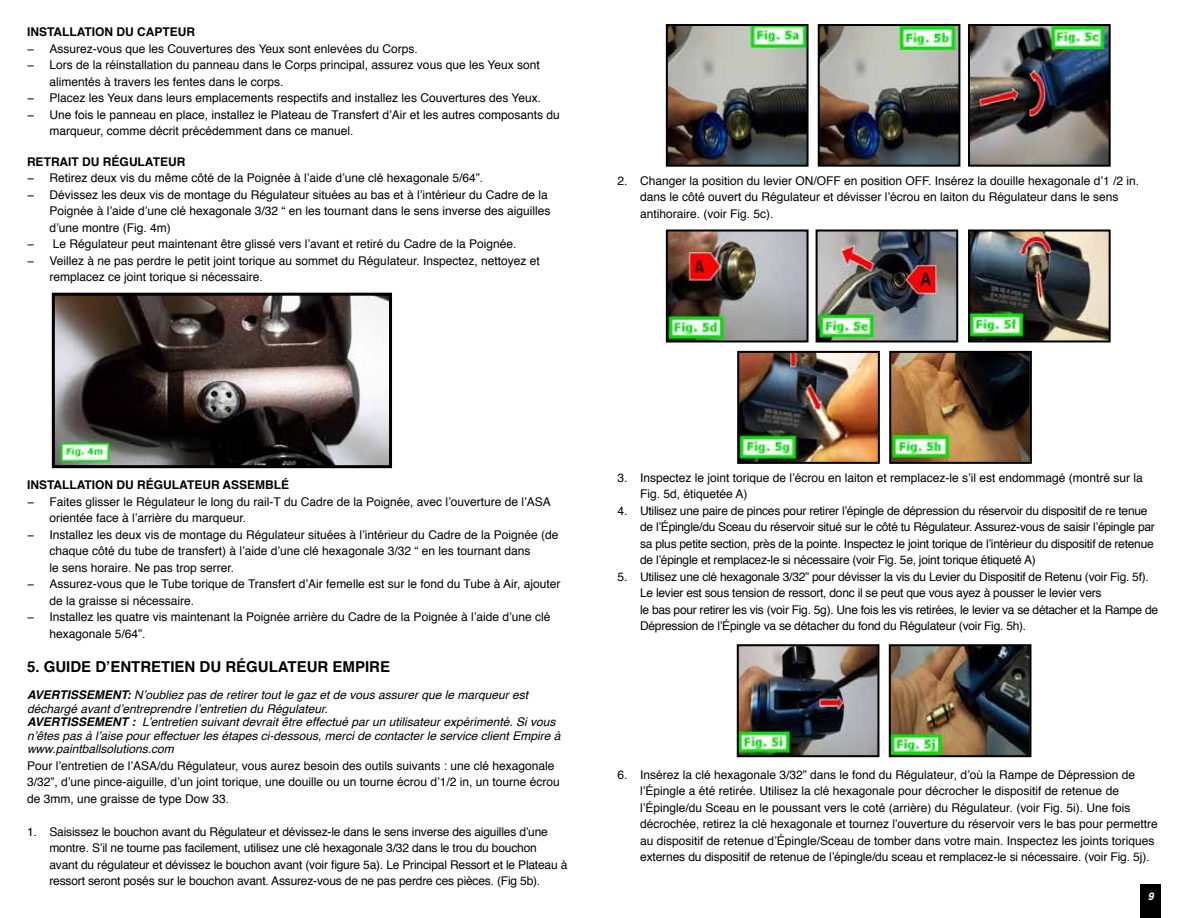
<style>
.page{position:relative;width:1188px;height:918px;background:#fff}
.page>*{position:absolute;margin:0;border:0;box-sizing:border-box;transform-origin:0 0}
.t1{font:700 15px "Helvetica";color:#000}
.t2{font:12px/16.5px "Helvetica";color:#000}
.t3{font:12px/16.5px "Helvetica";letter-spacing:-.02em;color:#000}
.t4{font:italic 12px/13.5px "Helvetica";color:#000}
.t5{font:700 12px "Helvetica";color:#000}
.t6{font:italic 700 10.5px "Helvetica";color:#fff}
.s1{font-weight:700}
</style>
<div class="page">
<div style="left:1140px;top:885px;width:21px;height:33px;background:#000"></div>
<img style="left:56px;top:297px;width:332px;height:167px">
<div style="left:52px;top:293px;width:340px;height:175px;border:3px solid #000"></div>
<img style="left:669px;top:232px;width:137px;height:107px">
<div style="left:666px;top:229px;width:143px;height:113px;border:2px solid #000"></div>
<img style="left:971px;top:232px;width:137px;height:107px">
<div style="left:968px;top:229px;width:143px;height:113px;border:2px solid #000"></div>
<img style="left:819px;top:232px;width:136px;height:107px">
<div style="left:816px;top:229px;width:142px;height:113px;border:2px solid #000"></div>
<img style="left:740px;top:354px;width:137px;height:107px">
<div style="left:737px;top:351px;width:143px;height:113px;border:2px solid #000"></div>
<img style="left:892px;top:354px;width:137px;height:107px">
<div style="left:889px;top:351px;width:143px;height:113px;border:2px solid #000"></div>
<img style="left:740px;top:647px;width:136px;height:107px">
<div style="left:737px;top:644px;width:142px;height:113px;border:2px solid #000"></div>
<img style="left:892px;top:647px;width:136px;height:107px">
<div style="left:889px;top:644px;width:142px;height:113px;border:2px solid #000"></div>
<img style="left:669px;top:27px;width:137px;height:137px">
<div style="left:666px;top:24px;width:143px;height:143px;border:2px solid #000"></div>
<img style="left:971px;top:27px;width:137px;height:137px">
<div style="left:968px;top:24px;width:143px;height:143px;border:2px solid #000"></div>
<img style="left:821px;top:27px;width:136px;height:137px">
<div style="left:818px;top:24px;width:142px;height:143px;border:2px solid #000"></div>
<p class="t5" style="left:27px;top:22px;width:170px">INSTALLATION DU CAPTEUR</p>
<p class="t2" style="left:27px;top:40px;width:9px">−</p>
<p class="t2" style="left:50px;top:40px;width:370px">Assurez-vous que les Couvertures des Yeux sont enlevées du Corps.</p>
<p class="t2" style="left:27px;top:57px;width:9px">−</p>
<p class="t2" style="left:50px;top:57px;width:492px">Lors de la réinstallation du panneau dans le Corps principal, assurez vous que les Yeux sont alimentés à travers les fentes dans le corps.</p>
<p class="t2" style="left:27px;top:90px;width:9px">−</p>
<p class="t2" style="left:50px;top:90px;width:493px">Placez les Yeux dans leurs emplacements respectifs and installez les Couvertures des Yeux.</p>
<p class="t2" style="left:27px;top:106px;width:9px">−</p>
<p class="t2" style="left:50px;top:106px;width:512px">Une fois le panneau en place, installez le Plateau de Transfert d’Air et les autres composants du marqueur, comme décrit précédemment dans ce manuel.</p>
<p class="t5" style="left:27px;top:152px;width:160px">RETRAIT DU RÉGULATEUR</p>
<p class="t2" style="left:27px;top:170px;width:9px">−</p>
<p class="t2" style="left:50px;top:170px;width:435px">Retirez deux vis du même côté de la Poignée à l’aide d’une clé hexagonale 5/64”.</p>
<p class="t2" style="left:27px;top:187px;width:9px">−</p>
<p class="t2" style="left:50px;top:187px;width:502px">Dévissez les deux vis de montage du Régulateur situées au bas et à l’intérieur du Cadre de la<br>Poignée à l’aide d’une clé hexagonale 3/32 “ en les tournant dans le sens inverse des aiguilles d’une montre (Fig. 4m)</p>
<p class="t2" style="left:27px;top:236px;width:9px">−</p>
<p class="t2" style="left:53px;top:236px;width:465px">Le Régulateur peut maintenant être glissé vers l’avant et retiré du Cadre de la Poignée.</p>
<p class="t2" style="left:27px;top:253px;width:9px">−</p>
<p class="t2" style="left:50px;top:253px;width:492px">Veillez à ne pas perdre le petit joint torique au sommet du Régulateur. Inspectez, nettoyez et remplacez ce joint torique si nécessaire.</p>
<p class="t2" style="left:640px;top:172px;width:500px;text-indent:-22px">2. Changer la position du levier ON/OFF en position OFF. Insérez la douille hexagonale d’1 /2 in. dans le côté ouvert du Régulateur et dévisser l’écrou en laiton du Régulateur dans le sens antihoraire. (voir Fig. 5c).</p>
<p class="t5" style="left:27px;top:475px;width:264px">INSTALLATION DU RÉGULATEUR ASSEMBLÉ</p>
<p class="t2" style="left:27px;top:494px;width:9px">−</p>
<p class="t2" style="left:50px;top:494px;width:503px">Faites glisser le Régulateur le long du rail-T du Cadre de la Poignée, avec l’ouverture de l’ASA orientée face à l’arrière du marqueur.</p>
<p class="t2" style="left:27px;top:527px;width:9px">−</p>
<p class="t2" style="left:50px;top:527px;width:510px">Installez les deux vis de montage du Régulateur situées à l’intérieur du Cadre de la Poignée (de chaque côté du tube de transfert) à l’aide d’une clé hexagonale 3/32 “ en les tournant dans<br>le sens horaire. Ne pas trop serrer.</p>
<p class="t2" style="left:27px;top:576px;width:9px">−</p>
<p class="t2" style="left:50px;top:576px;width:512px">Assurez-vous que le Tube torique de Transfert d’Air femelle est sur le fond du Tube à Air, ajouter de la graisse si nécessaire.</p>
<p class="t2" style="left:27px;top:609px;width:9px">−</p>
<p class="t2" style="left:50px;top:609px;width:502px">Installez les quatre vis maintenant la Poignée arrière du Cadre de la Poignée à l’aide d’une clé hexagonale 5/64”.</p>
<p class="t1" style="left:27px;top:655px;width:365px">5. GUIDE D’ENTRETIEN DU RÉGULATEUR EMPIRE</p>
<p class="t4" style="left:27px;top:689px;width:535px"><span class="s1">AVERTISSEMENT:</span> N’oubliez pas de retirer tout le gaz et de vous assurer que le marqueur est déchargé avant d’entreprendre l’entretien du Régulateur.<br><span class="s1">AVERTISSEMENT :</span> L’entretien suivant devrait être effectué par un utilisateur expérimenté. Si vous n’êtes pas à l’aise pour effectuer les étapes ci-dessous, merci de contacter le service client Empire à www.paintballsolutions.com</p>
<p class="t2" style="left:27px;top:758px;width:534px">Pour l’entretien de l’ASA/du Régulateur, vous aurez besoin des outils suivants : une clé hexagonale<br>3/32”, d’une pince-aiguille, d’un joint torique, une douille ou un tourne écrou d’1/2 in, un tourne écrou de 3mm, une graisse de type Dow 33.</p>
<p class="t2" style="left:50px;top:824px;width:519px;text-indent:-22px">1. Saisissez le bouchon avant du Régulateur et dévissez-le dans le sens inverse des aiguilles d’une montre. S’il ne tourne pas facilement, utilisez une clé hexagonale 3/32 dans le trou du bouchon avant du régulateur et dévissez le bouchon avant (voir figure 5a). Le Principal Ressort et le Plateau à ressort seront posés sur le bouchon avant. Assurez-vous de ne pas perdre ces pièces. (Fig 5b).</p>
<p class="t2" style="left:640px;top:469px;width:504px;text-indent:-22px">3. Inspectez le joint torique de l’écrou en laiton et remplacez-le s’il est endommagé (montré sur la<br>Fig. 5d, étiquetée A)</p>
<p class="t3" style="left:640px;top:502px;width:516px;text-indent:-22px">4. Utilisez une paire de pinces pour retirer l’épingle de dépression du réservoir du dispositif de re tenue de l’Épingle/du Sceau du réservoir situé sur le côté tu Régulateur. Assurez-vous de saisir l’épingle par sa plus petite section, près de la pointe. Inspectez le joint torique de l’intérieur du dispositif de retenue de l’épingle et remplacez-le si nécessaire (voir Fig. 5e, joint torique étiqueté A)</p>
<p class="t3" style="left:640px;top:568px;width:520px;text-indent:-22px">5. Utilisez une clé hexagonale 3/32” pour dévisser la vis du Levier du Dispositif de Retenu (voir Fig. 5f).<br>Le levier est sous tension de ressort, donc il se peut que vous ayez à pousser le levier vers<br>le bas pour retirer les vis (voir Fig. 5g). Une fois les vis retirées, le levier va se détacher et la Rampe de Dépression de l’Épingle va se détacher du fond du Régulateur (voir Fig. 5h).</p>
<p class="t2" style="left:640px;top:766px;width:519px;text-indent:-22px">6. Insérez la clé hexagonale 3/32” dans le fond du Régulateur, d’où la Rampe de Dépression de l’Épingle a été retirée. Utilisez la clé hexagonale pour décrocher le dispositif de retenue de l’Épingle/du Sceau en le poussant vers le coté (arrière) du Régulateur. (voir Fig. 5i). Une fois décrochée, retirez la clé hexagonale et tournez l’ouverture du réservoir vers le bas pour permettre au dispositif de retenue d’Épingle/Sceau de tomber dans votre main. Inspectez les joints toriques externes du dispositif de retenue de l’épingle/du sceau et remplacez-le si nécessaire. (voir Fig. 5j).</p>
<p class="t6" style="left:1148px;top:888px;width:7px">9</p>
</div>
